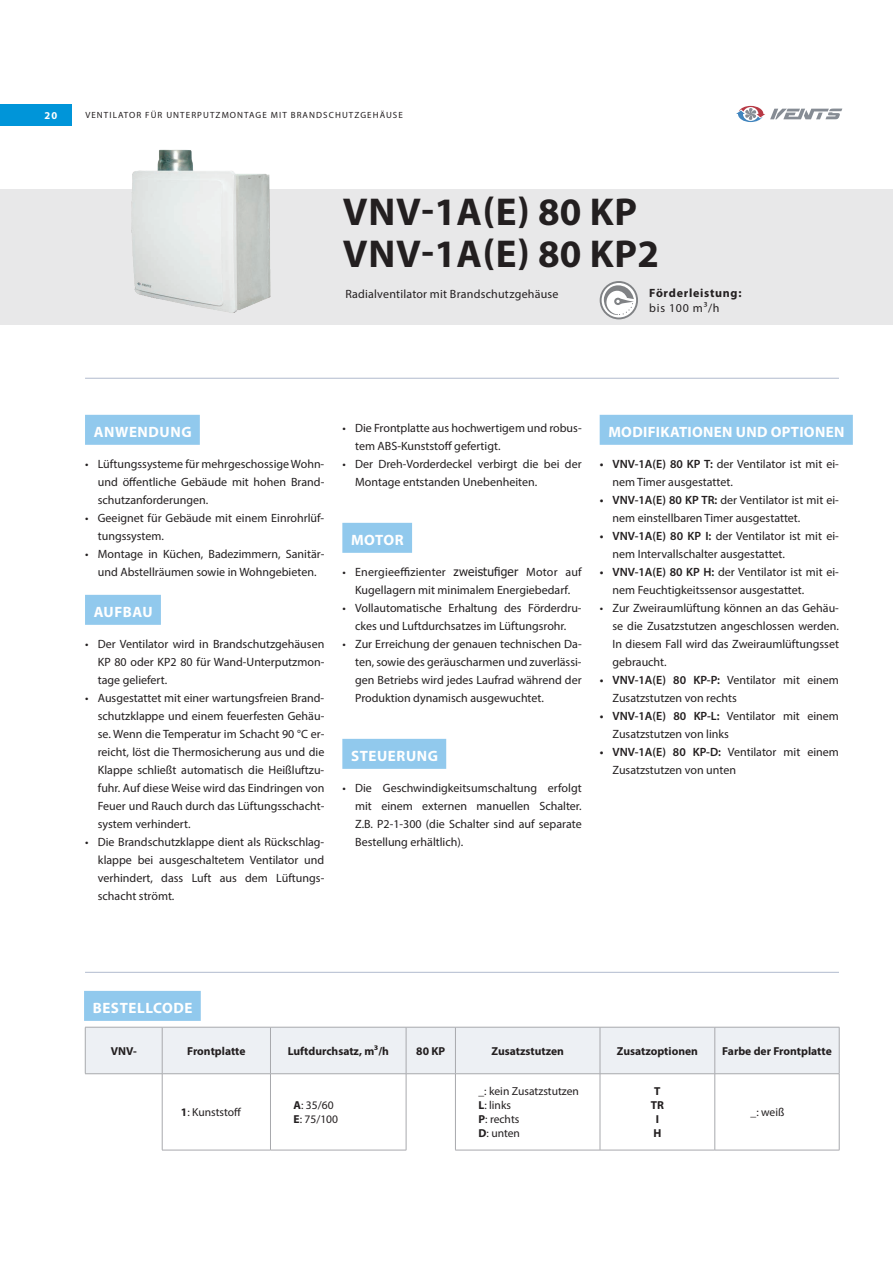
<style>
.page{position:relative;width:893px;height:1263px;background:#fff}
.page>*{position:absolute;margin:0;border:0;box-sizing:border-box;transform-origin:0 0}
.t1{font:700 39px/42px "Myriad Pro";letter-spacing:.02em;color:#231f20}
.t2{font:700 15px "Myriad Pro";letter-spacing:.035em;color:#fff}
.t3{font:12px/18px "Myriad Pro";color:#231f20}
.t4{font:700 12px "Myriad Pro";letter-spacing:.06em;color:#231f20}
.t5{font:700 11.55px/13.8px "Myriad Pro";color:#231f20;text-align:center}
.t6{font:11.55px/13.8px "Myriad Pro";color:#231f20}
.t7{font:700 10.5px "Myriad Pro";color:#fff}
.t8{font:9px "Myriad Pro";letter-spacing:.12em;color:#231f20}
.s1{font-family:"Tahoma"}
.s2{font-weight:600}
.s3{font-weight:700}
</style>
<div class="page">
<div style="left:0;top:104px;width:71px;height:21px;background:#0095d9"></div>
<svg style="left:736px;top:106px;width:106px;height:16px"></svg>
<div style="left:0;top:189px;width:893px;height:135px;background:#e8e8e9"></div>
<div style="left:86px;top:1028px;width:753px;height:45px;background:#edf0f4"></div>
<hr style="left:85px;top:1027px;width:77px;height:1px;background:#a8a9ad">
<hr style="left:85px;top:1027px;width:1px;height:46px;background:#a8a9ad">
<hr style="left:162px;top:1027px;width:108px;height:1px;background:#a8a9ad">
<hr style="left:162px;top:1027px;width:1px;height:46px;background:#a8a9ad">
<hr style="left:270px;top:1027px;width:136px;height:1px;background:#a8a9ad">
<hr style="left:270px;top:1027px;width:1px;height:46px;background:#a8a9ad">
<hr style="left:406px;top:1027px;width:49px;height:1px;background:#a8a9ad">
<hr style="left:406px;top:1027px;width:1px;height:46px;background:#a8a9ad">
<hr style="left:455px;top:1027px;width:145px;height:1px;background:#a8a9ad">
<hr style="left:455px;top:1027px;width:1px;height:46px;background:#a8a9ad">
<hr style="left:600px;top:1027px;width:115px;height:1px;background:#a8a9ad">
<hr style="left:600px;top:1027px;width:1px;height:46px;background:#a8a9ad">
<hr style="left:715px;top:1027px;width:124px;height:1px;background:#a8a9ad">
<hr style="left:715px;top:1027px;width:1px;height:46px;background:#a8a9ad">
<hr style="left:839px;top:1027px;width:1px;height:46px;background:#a8a9ad">
<hr style="left:162px;top:1073px;width:108px;height:1px;background:#a8a9ad">
<hr style="left:270px;top:1073px;width:136px;height:1px;background:#a8a9ad">
<hr style="left:270px;top:1074px;width:1px;height:76px;background:#a8a9ad">
<hr style="left:455px;top:1073px;width:145px;height:1px;background:#a8a9ad">
<hr style="left:600px;top:1073px;width:115px;height:1px;background:#a8a9ad">
<hr style="left:715px;top:1073px;width:124px;height:1px;background:#a8a9ad">
<hr style="left:715px;top:1074px;width:1px;height:76px;background:#a8a9ad">
<hr style="left:839px;top:1074px;width:1px;height:76px;background:#a8a9ad">
<hr style="left:162px;top:1150px;width:108px;height:1px;background:#a8a9ad">
<hr style="left:270px;top:1150px;width:136px;height:1px;background:#a8a9ad">
<hr style="left:455px;top:1150px;width:145px;height:1px;background:#a8a9ad">
<hr style="left:600px;top:1150px;width:115px;height:1px;background:#a8a9ad">
<hr style="left:715px;top:1150px;width:124px;height:1px;background:#a8a9ad">
<hr style="left:85px;top:1073px;width:77px;height:1px;background:#a8a9ad">
<hr style="left:162px;top:1074px;width:1px;height:76px;background:#a8a9ad">
<hr style="left:406px;top:1073px;width:49px;height:1px;background:#a8a9ad">
<hr style="left:406px;top:1074px;width:1px;height:76px;background:#a8a9ad">
<hr style="left:455px;top:1074px;width:1px;height:76px;background:#a8a9ad">
<hr style="left:600px;top:1074px;width:1px;height:76px;background:#a8a9ad">
<div style="left:85px;top:415px;width:115px;height:30px;background:#91c9ed"></div>
<div style="left:85px;top:595px;width:76px;height:30px;background:#91c9ed"></div>
<div style="left:342px;top:523px;width:70px;height:30px;background:#91c9ed"></div>
<div style="left:342px;top:739px;width:104px;height:30px;background:#91c9ed"></div>
<div style="left:600px;top:415px;width:253px;height:30px;background:#91c9ed"></div>
<div style="left:84px;top:991px;width:117px;height:30px;background:#91c9ed"></div>
<hr style="left:85px;top:378px;width:754px;height:1px;background:#b1bbce">
<hr style="left:85px;top:972px;width:754px;height:1px;background:#b1bbce">
<img style="left:98px;top:149px;width:249px;height:229px">
<svg style="left:601px;top:282px;width:36px;height:36px"></svg>
<div style="left:600px;top:281px;width:38px;height:38px;border:2px solid #808285;border-radius:50%"></div>
<svg style="left:604px;top:285px;width:30px;height:31px"></svg>
<p class="t7" style="left:45px;top:109px;width:14px">20</p>
<p class="t8" style="left:85px;top:110px;width:319px">VENTILATOR FÜR UNTERPUTZMONTAGE MIT BRANDSCHUTZGEHÄUSE</p>
<h1 class="t1" style="left:343px;top:190px;width:318px">VNV-1A(E) 80 KP<br>VNV-1A(E) 80 KP2</h1>
<p class="t3" style="left:346px;top:285px;width:214px">Radialventilator mit Brandschutzgehäuse</p>
<p class="t4" style="left:649px;top:285px;width:94px">Förderleistung:</p>
<p class="t3" style="left:649px;top:298px;width:72px">bis 100 m3/h</p>
<p class="t2" style="left:94px;top:422px;width:99px">ANWENDUNG</p>
<p class="t3" style="left:98px;top:455px;width:228px;text-align:justify;text-indent:-13px">• Lüftungssysteme für mehrgeschossige Wohn&shy;und öffentliche Gebäude mit hohen Brand&shy;schutzanforderungen.</p>
<p class="t3" style="left:98px;top:509px;width:228px;text-indent:-13px">• Geeignet für Gebäude mit einem Einrohrlüf&shy;tungssystem.</p>
<p class="t3" style="left:85px;top:545px;width:241px;text-align:center">• Montage in Küchen, Badezimmern, Sanitär&shy;und Abstellräumen sowie in Wohngebieten.</p>
<p class="t2" style="left:94px;top:602px;width:60px">AUFBAU</p>
<p class="t3" style="left:98px;top:635px;width:228px;text-align:justify;text-indent:-13px">• Der Ventilator wird in Brandschutzgehäusen KP 80 oder KP2 80 für Wand-Unterputzmon&shy;tage geliefert.</p>
<p class="t3" style="left:98px;top:689px;width:228px;text-align:justify;text-indent:-13px">• Ausgestattet mit einer wartungsfreien Brand&shy;schutzklappe und einem feuerfesten Gehäu&shy;se. Wenn die Temperatur im Schacht 90 °C er&shy;reicht, löst die Thermosicherung aus und die Klappe schließt automatisch die Heißluftzu&shy;fuhr. Auf diese Weise wird das Eindringen von Feuer und Rauch durch das Lüftungsschacht&shy;system verhindert.</p>
<p class="t3" style="left:98px;top:833px;width:228px;text-align:justify;text-indent:-13px">• Die Brandschutzklappe dient als Rückschlag&shy;klappe bei ausgeschaltetem Ventilator und verhindert, dass Luft aus dem Lüftungs&shy;schacht strömt.</p>
<p class="t3" style="left:355px;top:419px;width:228px;text-indent:-13px">• Die Frontplatte aus hochwertigem und robus&shy;tem ABS-Kunststoff gefertigt.</p>
<p class="t3" style="left:355px;top:455px;width:228px;text-indent:-13px">• Der Dreh-Vorderdeckel verbirgt die bei der<br>Montage entstanden Unebenheiten.</p>
<p class="t2" style="left:351px;top:530px;width:54px">MOTOR</p>
<p class="t3" style="left:342px;top:563px;width:241px;text-align:center">• Energieeffizienter <span class="s1">zweistufiger</span> Motor auf<br>Kugellagern mit minimalem Energiebedarf.</p>
<p class="t3" style="left:342px;top:599px;width:241px;text-align:center">• Vollautomatische Erhaltung des Förderdru&shy;ckes und Luftdurchsatzes im Lüftungsrohr.</p>
<p class="t3" style="left:355px;top:635px;width:228px;text-align:justify;text-indent:-13px">• Zur Erreichung der genauen technischen Da&shy;ten, sowie des geräuscharmen und zuverlässi&shy;gen Betriebs wird jedes Laufrad während der Produktion dynamisch ausgewuchtet.</p>
<p class="t2" style="left:351px;top:746px;width:89px">STEUERUNG</p>
<p class="t3" style="left:355px;top:779px;width:228px;text-align:justify;text-indent:-13px">• Die Geschwindigkeitsumschaltung erfolgt mit einem externen manuellen Schalter.<br>Z.B. P2-1-300 (die Schalter sind auf separate Bestellung erhältlich).</p>
<p class="t2" style="left:608px;top:422px;width:238px">MODIFIKATIONEN UND OPTIONEN</p>
<p class="t3" style="left:612px;top:455px;width:228px;text-indent:-13px"><span class="s2">• VNV-1A(E) 80 KP T:</span> der Ventilator ist mit ei&shy;nem Timer ausgestattet.</p>
<p class="t3" style="left:612px;top:491px;width:228px;text-indent:-13px"><span class="s2">• VNV-1A(E) 80 KP TR:</span> der Ventilator ist mit ei&shy;nem einstellbaren Timer ausgestattet.</p>
<p class="t3" style="left:612px;top:527px;width:228px;text-indent:-13px"><span class="s2">• VNV-1A(E) 80 KP I:</span> der Ventilator ist mit ei&shy;nem Intervallschalter ausgestattet.</p>
<p class="t3" style="left:612px;top:563px;width:228px;text-indent:-13px"><span class="s2">• VNV-1A(E) 80 KP H:</span> der Ventilator ist mit ei&shy;nem Feuchtigkeitssensor ausgestattet.</p>
<p class="t3" style="left:612px;top:599px;width:228px;text-align:justify;text-indent:-13px">• Zur Zweiraumlüftung können an das Gehäu&shy;se die Zusatzstutzen angeschlossen werden.<br>In diesem Fall wird das Zweiraumlüftungsset gebraucht.</p>
<p class="t3" style="left:612px;top:671px;width:228px;text-indent:-13px"><span class="s2">• VNV-1A(E) 80 KP-P:</span> Ventilator mit einem<br>Zusatzstutzen von rechts</p>
<p class="t3" style="left:612px;top:707px;width:228px;text-indent:-13px"><span class="s2">• VNV-1A(E) 80 KP-L:</span> Ventilator mit einem<br>Zusatzstutzen von links</p>
<p class="t3" style="left:612px;top:743px;width:228px;text-indent:-13px"><span class="s2">• VNV-1A(E) 80 KP-D:</span> Ventilator mit einem<br>Zusatzstutzen von unten</p>
<p class="t2" style="left:93px;top:998px;width:101px">BESTELLCODE</p>
<p class="t5" style="left:111px;top:1044px;width:28px">VNV-</p>
<p class="t5" style="left:187px;top:1044px;width:60px">Frontplatte</p>
<p class="t5" style="left:288px;top:1044px;width:103px">Luftdurchsatz, m3/h</p>
<p class="t5" style="left:416px;top:1044px;width:30px">80 KP</p>
<p class="t5" style="left:491px;top:1044px;width:74px">Zusatzstutzen</p>
<p class="t5" style="left:617px;top:1044px;width:83px">Zusatzoptionen</p>
<p class="t5" style="left:722px;top:1044px;width:111px">Farbe der Frontplatte</p>
<p class="t6" style="left:181px;top:1105px;width:62px"><span class="s3">1</span>: Kunststoff</p>
<p class="t6" style="left:293px;top:1098px;width:46px"><span class="s3">A</span>: 35/60<br><span class="s3">E</span>: 75/100</p>
<p class="t6" style="left:478px;top:1084px;width:102px"><span class="s3">_</span>: kein Zusatzstutzen<br><span class="s3">L</span>: links<br><span class="s3">P</span>: rechts<br><span class="s3">D</span>: unten</p>
<p class="t5" style="left:651px;top:1084px;width:15px">T<br>TR<br>I<br>H</p>
<p class="t6" style="left:751px;top:1105px;width:35px"><span class="s3">_</span>: weiß</p>
</div>
